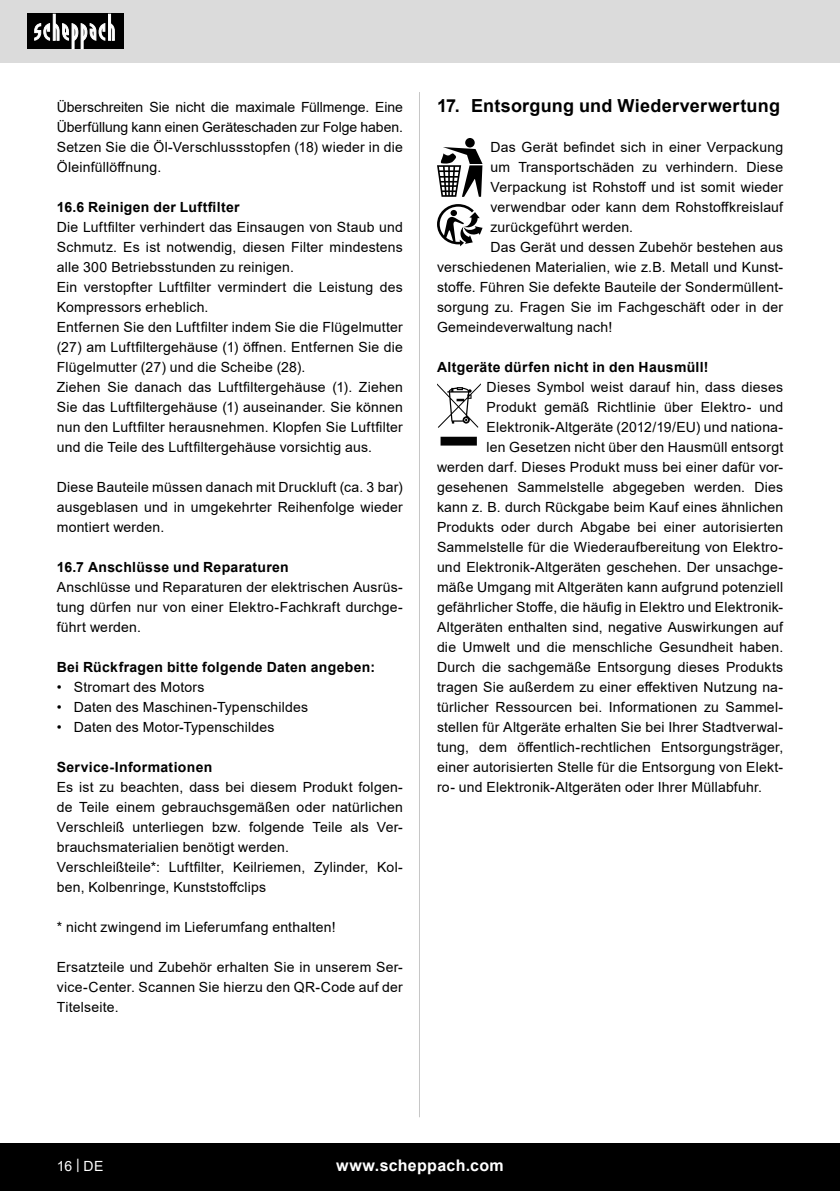
<style>
.page{position:relative;width:840px;height:1191px;background:#fff}
.page>*{position:absolute;margin:0;border:0;box-sizing:border-box;transform-origin:0 0}
.t1{font:700 18px "Arial";letter-spacing:.01em;color:#000}
.t2{font:700 16px "Arial";letter-spacing:.02em;color:#fff}
.Basiseinstellung{font:14px/20px "Arial";letter-spacing:.015em;color:#000;text-align:justify}
.Subheadline{font:700 14px "Arial";letter-spacing:.02em;color:#000}
.Basiseinstellung-2{font:14px/20px "Arial";letter-spacing:-.005em;color:#000}
.Grundtext_Bold{font:700 14px "Arial";letter-spacing:.02em;color:#000}
.t3{font:14px "Arial";color:#fff}
</style>
<div class="page">
<div style="left:0;top:0;width:839px;height:63px;background:#dbdbdb"></div>
<div style="left:0;top:1143px;width:839px;height:48px;background:#000"></div>
<div style="left:27px;top:14px;width:96px;height:35px;background:#000"></div>
<svg style="left:34px;top:14px;width:81px;height:35px"></svg>
<hr style="left:419px;top:92px;width:1px;height:1025px;background:#c7c7c7">
<div style="left:465px;top:138px;width:9px;height:9px;background:#000;border-radius:50%"></div>
<svg style="left:437px;top:147px;width:45px;height:50px"></svg>
<svg style="left:437px;top:204px;width:45px;height:42px"></svg>
<svg style="left:437px;top:383px;width:43px;height:62px"></svg>
<p class="Basiseinstellung-2" style="left:57px;top:97px;width:347px">Überschreiten Sie nicht die maximale Füllmenge. Eine<br>Überfüllung kann einen Geräteschaden zur Folge haben.</p>
<p class="Basiseinstellung" style="left:57px;top:137px;width:347px">Setzen Sie die Öl-Verschlussstopfen (18) wieder in die<br>Öleinfüllöffnung.</p>
<p class="Grundtext_Bold" style="left:57px;top:197px;width:184px">16.6 Reinigen der Luftfilter</p>
<p class="Basiseinstellung" style="left:57px;top:217px;width:347px">Die Luftfilter verhindert das Einsaugen von Staub und Schmutz. Es ist notwendig, diesen Filter mindestens alle 300 Betriebsstunden zu reinigen.</p>
<p class="Basiseinstellung" style="left:57px;top:277px;width:347px">Ein verstopfter Luftfilter vermindert die Leistung des<br>Kompressors erheblich.</p>
<p class="Basiseinstellung" style="left:57px;top:317px;width:347px">Entfernen Sie den Luftfilter indem Sie die Flügelmutter (27) am Luftfiltergehäuse (1) öffnen. Entfernen Sie die Flügelmutter (27) und die Scheibe (28).</p>
<p class="Basiseinstellung" style="left:57px;top:377px;width:347px">Ziehen Sie danach das Luftfiltergehäuse (1). Ziehen Sie das Luftfiltergehäuse (1) auseinander. Sie können nun den Luftfilter herausnehmen. Klopfen Sie Luftfilter und die Teile des Luftfiltergehäuse vorsichtig aus.</p>
<p class="Basiseinstellung" style="left:57px;top:477px;width:347px">Diese Bauteile müssen danach mit Druckluft (ca. 3 bar) ausgeblasen und in umgekehrter Reihenfolge wieder montiert werden.</p>
<p class="Subheadline" style="left:57px;top:557px;width:233px">16.7 Anschlüsse und Reparaturen</p>
<p class="Basiseinstellung" style="left:57px;top:577px;width:347px">Anschlüsse und Reparaturen der elektrischen Ausrüs&shy;tung dürfen nur von einer Elektro-Fachkraft durchge&shy;führt werden.</p>
<p class="Subheadline" style="left:57px;top:657px;width:319px">Bei Rückfragen bitte folgende Daten angeben:</p>
<p class="Basiseinstellung" style="left:57px;top:677px;width:149px">• Stromart des Motors</p>
<p class="Basiseinstellung" style="left:57px;top:697px;width:253px">• Daten des Maschinen-Typenschildes</p>
<p class="Basiseinstellung" style="left:57px;top:717px;width:219px">• Daten des Motor-Typenschildes</p>
<p class="Grundtext_Bold" style="left:57px;top:757px;width:157px">Service-Informationen</p>
<p class="Basiseinstellung" style="left:57px;top:777px;width:347px">Es ist zu beachten, dass bei diesem Produkt folgen&shy;de Teile einem gebrauchsgemäßen oder natürlichen Verschleiß unterliegen bzw. folgende Teile als Ver&shy;brauchsmaterialien benötigt werden.</p>
<p class="Basiseinstellung" style="left:57px;top:857px;width:347px">Verschleißteile*: Luftfilter, Keilriemen, Zylinder, Kol&shy;ben, Kolbenringe, Kunststoffclips</p>
<p class="Basiseinstellung" style="left:57px;top:917px;width:280px">* nicht zwingend im Lieferumfang enthalten!</p>
<p class="Basiseinstellung" style="left:57px;top:957px;width:347px">Ersatzteile und Zubehör erhalten Sie in unserem Ser&shy;vice-Center. Scannen Sie hierzu den QR-Code auf der Titelseite.</p>
<p class="t1" style="left:437px;top:93px;width:344px">17. Entsorgung und Wiederverwertung</p>
<p class="Basiseinstellung" style="left:490px;top:137px;width:294px">Das Gerät befindet sich in einer Verpackung um Transportschäden zu verhindern. Diese Verpackung ist Rohstoff und ist somit wieder verwendbar oder kann dem Rohstoffkreislauf zurückgeführt werden.</p>
<p class="Basiseinstellung" style="left:437px;top:237px;width:347px;text-indent:53px">Das Gerät und dessen Zubehör bestehen aus verschiedenen Materialien, wie z.B. Metall und Kunst&shy;stoffe. Führen Sie defekte Bauteile der Sondermüllent&shy;sorgung zu. Fragen Sie im Fachgeschäft oder in der Gemeindeverwaltung nach!</p>
<p class="Subheadline" style="left:437px;top:357px;width:273px">Altgeräte dürfen nicht in den Hausmüll!</p>
<p class="Basiseinstellung" style="left:486px;top:377px;width:298px">Dieses Symbol weist darauf hin, dass dieses</p>
<p class="Basiseinstellung" style="left:486px;top:397px;width:298px">Produkt gemäß Richtlinie über Elektro- und</p>
<p class="Basiseinstellung" style="left:486px;top:417px;width:298px">Elektronik-Altgeräte (2012/19/EU) und nationa-</p>
<p class="Basiseinstellung" style="left:486px;top:437px;width:298px">len Gesetzen nicht über den Hausmüll entsorgt</p>
<p class="Basiseinstellung" style="left:437px;top:457px;width:347px">werden darf. Dieses Produkt muss bei einer dafür vor-</p>
<p class="Basiseinstellung" style="left:437px;top:477px;width:347px">gesehenen Sammelstelle abgegeben werden. Dies</p>
<p class="Basiseinstellung" style="left:437px;top:497px;width:347px">kann z. B. durch Rückgabe beim Kauf eines ähnlichen</p>
<p class="Basiseinstellung" style="left:437px;top:517px;width:347px">Produkts oder durch Abgabe bei einer autorisierten</p>
<p class="Basiseinstellung" style="left:437px;top:537px;width:347px">Sammelstelle für die Wiederaufbereitung von Elektro-</p>
<p class="Basiseinstellung" style="left:437px;top:557px;width:347px">und Elektronik-Altgeräten geschehen. Der unsachge-</p>
<p class="Basiseinstellung" style="left:437px;top:577px;width:347px">mäße Umgang mit Altgeräten kann aufgrund potenziell</p>
<p class="Basiseinstellung" style="left:437px;top:597px;width:347px">gefährlicher Stoffe, die häufig in Elektro und Elektronik-</p>
<p class="Basiseinstellung" style="left:437px;top:617px;width:347px">Altgeräten enthalten sind, negative Auswirkungen auf</p>
<p class="Basiseinstellung" style="left:437px;top:637px;width:347px">die Umwelt und die menschliche Gesundheit haben.</p>
<p class="Basiseinstellung" style="left:437px;top:657px;width:347px">Durch die sachgemäße Entsorgung dieses Produkts</p>
<p class="Basiseinstellung" style="left:437px;top:677px;width:347px">tragen Sie außerdem zu einer effektiven Nutzung na-</p>
<p class="Basiseinstellung" style="left:437px;top:697px;width:347px">türlicher Ressourcen bei. Informationen zu Sammel-</p>
<p class="Basiseinstellung" style="left:437px;top:717px;width:347px">stellen für Altgeräte erhalten Sie bei Ihrer Stadtverwal-</p>
<p class="Basiseinstellung" style="left:437px;top:737px;width:347px">tung, dem öffentlich-rechtlichen Entsorgungsträger,</p>
<p class="Basiseinstellung" style="left:437px;top:757px;width:347px">einer autorisierten Stelle für die Entsorgung von Elekt-</p>
<p class="Basiseinstellung" style="left:437px;top:777px;width:326px">ro- und Elektronik-Altgeräten oder Ihrer Müllabfuhr.</p>
<p class="t3" style="left:57px;top:1156px;width:48px">16 | DE</p>
<p class="t2" style="left:336px;top:1154px;width:169px">www.scheppach.com</p>
</div>
